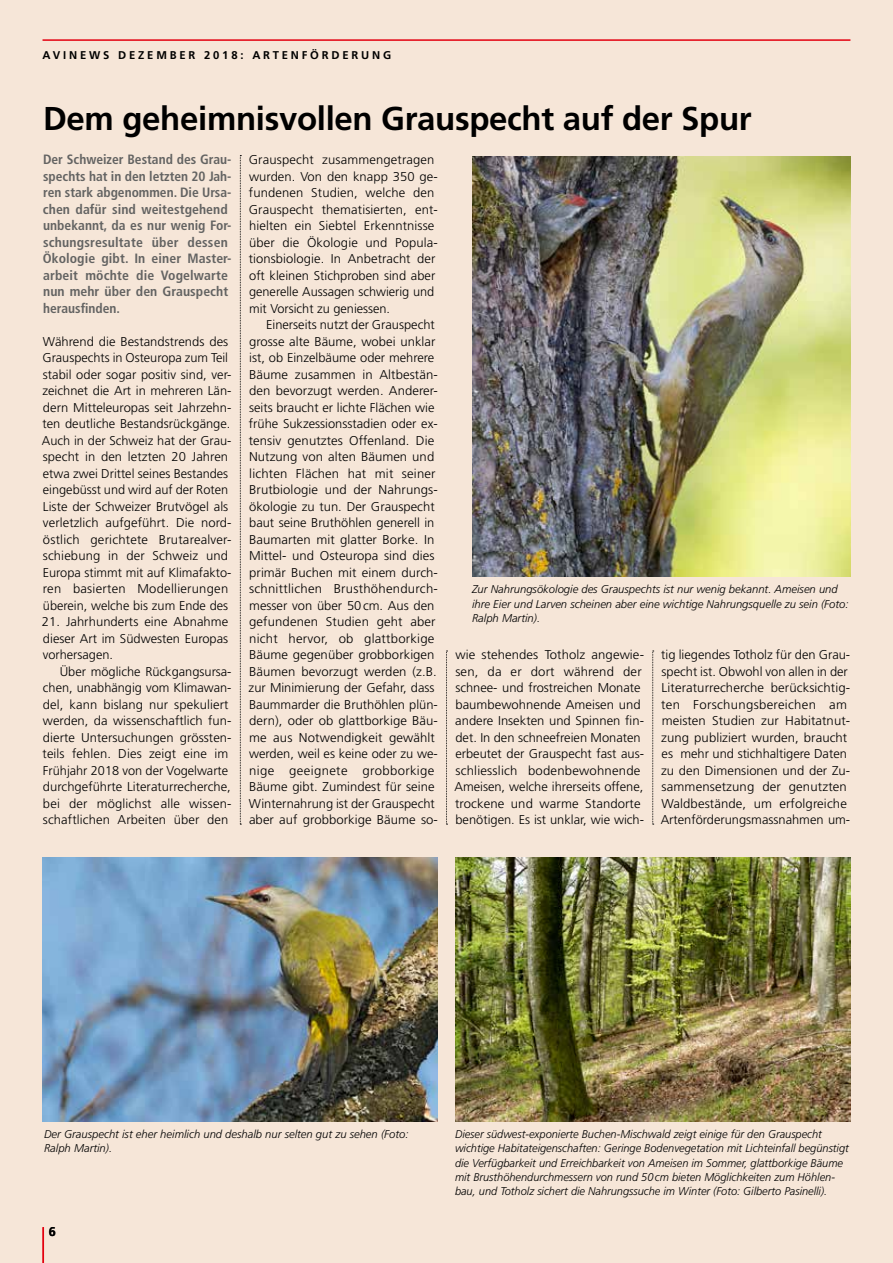
<style>
.page{position:relative;width:893px;height:1263px;background:#f6e6d8}
.page>*{position:absolute;margin:0;border:0;box-sizing:border-box;transform-origin:0 0}
.t1{font:700 33px "Frutiger";letter-spacing:-.01em;color:#000}
.t2{font:700 condensed 13.5px/16.5px "Frutiger";letter-spacing:.005em;color:#636362}
.t3{font:300 12.75px/16.5px "Frutiger";letter-spacing:.005em;color:#000}
.t4{font:700 12.75px "Frutiger";color:#000}
.t5{font:italic 300 11.25px/14.2px "Frutiger";color:#000}
.t6{font:700 11.25px "Frutiger";letter-spacing:.25em;color:#000}
</style>
<div class="page">
<hr style="left:43px;top:39px;width:807px;height:2px;background:#e3000f">
<hr style="left:43px;top:1227px;width:1px;height:36px;background:#e3000f">
<img style="left:472px;top:156px;width:378px;height:421px">
<img style="left:455px;top:857px;width:395px;height:264px">
<img style="left:43px;top:857px;width:395px;height:264px">
<svg style="left:240px;top:155px;width:1px;height:670px"></svg>
<svg style="left:446px;top:651px;width:2px;height:174px"></svg>
<svg style="left:652px;top:651px;width:2px;height:174px"></svg>
<p class="t6" style="left:43px;top:49px;width:350px">AVINEWS DEZEMBER 2018: ARTENFÖRDERUNG</p>
<h1 class="t1" style="left:43px;top:99px;width:710px">Dem geheimnisvollen Grauspecht auf der Spur</h1>
<p class="t2" style="left:43px;top:151px;width:190px">Der Schweizer Bestand des Grau&shy;spechts hat in den letzten 20 Jah&shy;ren stark abgenommen. Die Ursa&shy;chen dafür sind weitestgehend unbekannt, da es nur wenig For&shy;schungsresultate über dessen<br>Ökologie gibt. In einer Master&shy;arbeit möchte die Vogelwarte nun mehr über den Grauspecht herausfinden.</p>
<p class="t3" style="left:42px;top:333px;width:191px">Während die Bestandstrends des Grauspechts in Osteuropa zum Teil stabil oder sogar positiv sind, ver&shy;zeichnet die Art in mehreren Län&shy;dern Mitteleuropas seit Jahrzehn&shy;ten deutliche Bestandsrückgänge.<br>Auch in der Schweiz hat der Grau&shy;specht in den letzten 20 Jahren etwa zwei Drittel seines Bestandes eingebüsst und wird auf der Roten Liste der Schweizer Brutvögel als verletzlich aufgeführt. Die nord&shy;östlich gerichtete Brutarealver&shy;schiebung in der Schweiz und Europa stimmt mit auf Klimafakto&shy;ren basierten Modellierungen überein, welche bis zum Ende des</p>
<p class="t3" style="left:42px;top:614px;width:188px;text-align:justify">21. Jahrhunderts eine Abnahme dieser Art im Südwesten Europas vorhersagen.</p>
<p class="t3" style="left:43px;top:663px;width:191px;text-indent:17px">Über mögliche Rückgangsursa&shy;chen, unabhängig vom Klimawan&shy;del, kann bislang nur spekuliert werden, da wissenschaftlich fun&shy;dierte Untersuchungen grössten&shy;teils fehlen. Dies zeigt eine im<br>Frühjahr 2018 von der Vogelwarte durchgeführte Literaturrecherche, bei der möglichst alle wissen&shy;schaftlichen Arbeiten über den</p>
<p class="t3" style="left:249px;top:152px;width:191px">Grauspecht zusammengetragen wurden. Von den knapp 350 ge&shy;fundenen Studien, welche den<br>Grauspecht thematisierten, ent&shy;hielten ein Siebtel Erkenntnisse über die Ökologie und Popula&shy;tionsbiologie. In Anbetracht der oft kleinen Stichproben sind aber generelle Aussagen schwierig und mit Vorsicht zu geniessen.</p>
<p class="t3" style="left:249px;top:317px;width:191px;text-indent:17px">Einerseits nutzt der Grauspecht grosse alte Bäume, wobei unklar ist, ob Einzelbäume oder mehrere<br>Bäume zusammen in Altbestän&shy;den bevorzugt werden. Anderer&shy;seits braucht er lichte Flächen wie frühe Sukzessionsstadien oder ex&shy;tensiv genutztes Offenland. Die<br>Nutzung von alten Bäumen und lichten Flächen hat mit seiner<br>Brutbiologie und der Nahrungs&shy;ökologie zu tun. Der Grauspecht baut seine Bruthöhlen generell in<br>Baumarten mit glatter Borke. In<br>Mittel- und Osteuropa sind dies primär Buchen mit einem durch&shy;schnittlichen Brusthöhendurch&shy;messer von über 50cm. Aus den gefundenen Studien geht aber nicht hervor, ob glattborkige<br>Bäume gegenüber grobborkigen<br>Bäumen bevorzugt werden (z.B. zur Minimierung der Gefahr, dass<br>Baummarder die Bruthöhlen plün&shy;dern), oder ob glattborkige Bäu&shy;me aus Notwendigkeit gewählt werden, weil es keine oder zu we&shy;nige geeignete grobborkige<br>Bäume gibt. Zumindest für seine<br>Winternahrung ist der Grauspecht aber auf grobborkige Bäume so-</p>
<p class="t5" style="left:472px;top:582px;width:378px">Zur Nahrungsökologie des Grauspechts ist nur wenig bekannt. Ameisen und ihre Eier und Larven scheinen aber eine wichtige Nahrungsquelle zu sein (Foto:<br>Ralph Martin).</p>
<p class="t3" style="left:454px;top:647px;width:191px">wie stehendes Totholz angewie&shy;sen, da er dort während der schnee- und frostreichen Monate baumbewohnende Ameisen und andere Insekten und Spinnen fin&shy;det. In den schneefreien Monaten erbeutet der Grauspecht fast aus&shy;schliesslich bodenbewohnende<br>Ameisen, welche ihrerseits offene, trockene und warme Standorte benötigen. Es ist unklar, wie wich-</p>
<p class="t3" style="left:661px;top:647px;width:191px">tig liegendes Totholz für den Grau&shy;specht ist. Obwohl von allen in der<br>Literaturrecherche berücksichtig&shy;ten Forschungsbereichen am meisten Studien zur Habitatnut&shy;zung publiziert wurden, braucht es mehr und stichhaltigere Daten zu den Dimensionen und der Zu&shy;sammensetzung der genutzten<br>Waldbestände, um erfolgreiche<br>Artenförderungsmassnahmen um‑</p>
<p class="t5" style="left:44px;top:1127px;width:366px">Der Grauspecht ist eher heimlich und deshalb nur selten gut zu sehen (Foto:<br>Ralph Martin).</p>
<p class="t4" style="left:49px;top:1224px;width:9px">6</p>
<p class="t5" style="left:455px;top:1127px;width:395px">Dieser südwest-exponierte Buchen-Mischwald zeigt einige für den Grauspecht wichtige Habitateigenschaften: Geringe Bodenvegetation mit Lichteinfall begünstigt die Verfügbarkeit und Erreichbarkeit von Ameisen im Sommer, glattborkige Bäume mit Brusthöhendurchmessern von rund 50cm bieten Möglichkeiten zum Höhlen&shy;bau, und Totholz sichert die Nahrungssuche im Winter (Foto: Gilberto Pasinelli).</p>
</div>
